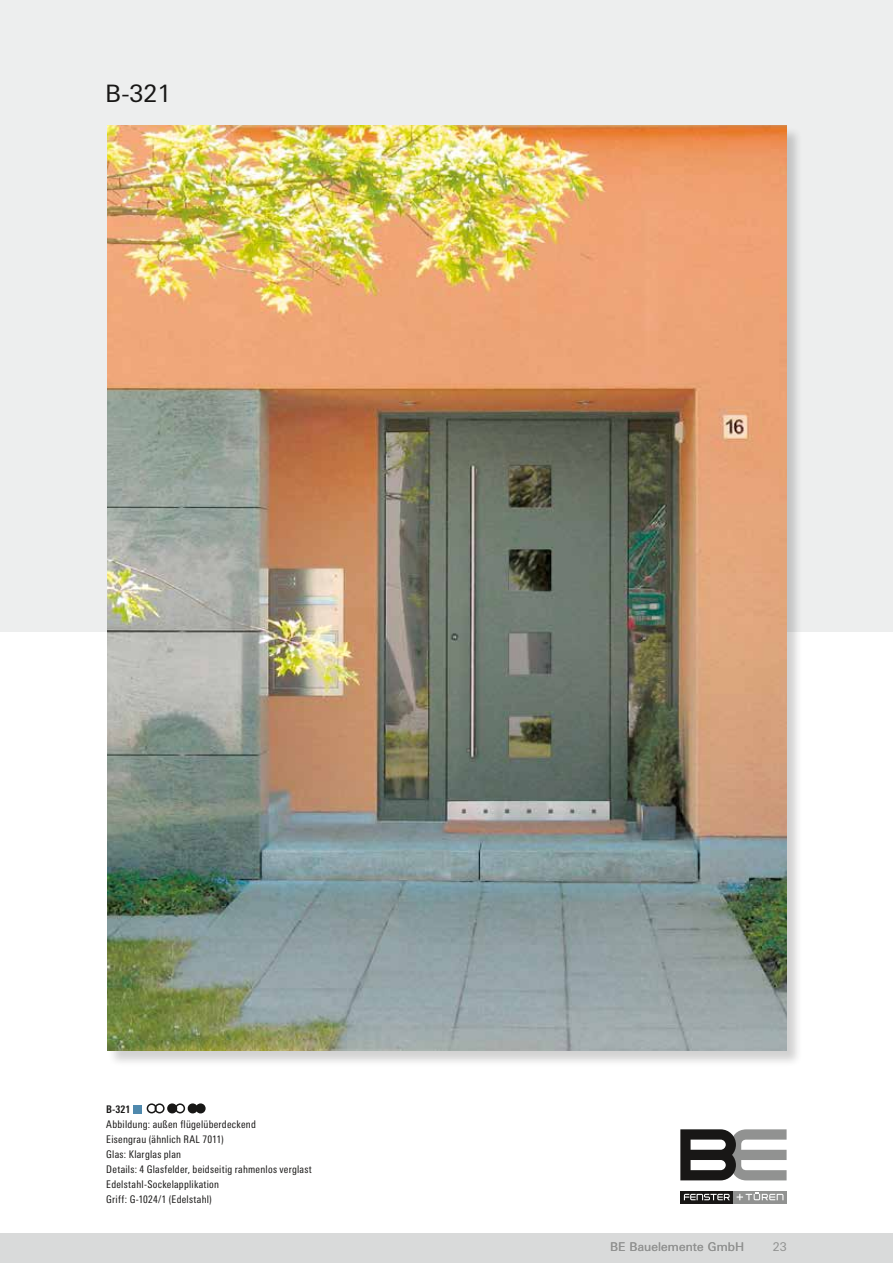
<style>
.page{position:relative;width:893px;height:1263px;background:#fff}
.page>*{position:absolute;margin:0;border:0;box-sizing:border-box;transform-origin:0 0}
.t1{font:24px "LT Univers Basic";color:#181716}
.t2{font:12px "LT Univers Basic";letter-spacing:.01em;color:#919291}
.t3{font:condensed 10.5px/15px "LT Univers";letter-spacing:.02em;color:#181716}
.t4{font:700 condensed 10.5px "LT Univers";color:#181716}
</style>
<div class="page">
<div style="left:0;top:1233px;width:893px;height:30px;background:#d9dada"></div>
<svg style="left:680px;top:1191px;width:53px;height:12px"></svg>
<div style="left:733px;top:1190px;width:54px;height:13px;background:#919291"></div>
<svg style="left:684px;top:1194px;width:46px;height:6px"></svg>
<svg style="left:737px;top:1193px;width:46px;height:7px"></svg>
<svg style="left:680px;top:1129px;width:107px;height:51px"></svg>
<div style="left:0;top:0;width:893px;height:631px;background:#edeeee"></div>
<div style="left:133px;top:1105px;width:9px;height:8px;background:#4f89ad"></div>
<div style="left:147px;top:1103px;width:10px;height:10px;border:2px solid #181716;border-radius:50%"></div>
<div style="left:155px;top:1103px;width:10px;height:10px;border:2px solid #181716;border-radius:50%"></div>
<div style="left:168px;top:1104px;width:8px;height:9px;background:#181716;border-radius:50%"></div>
<div style="left:167px;top:1103px;width:10px;height:10px;border:2px solid #181716;border-radius:50%"></div>
<div style="left:175px;top:1103px;width:10px;height:10px;border:2px solid #181716;border-radius:50%"></div>
<div style="left:188px;top:1104px;width:9px;height:9px;background:#181716;border-radius:50%"></div>
<div style="left:188px;top:1103px;width:10px;height:10px;border:2px solid #181716;border-radius:50%"></div>
<div style="left:196px;top:1104px;width:9px;height:9px;background:#181716;border-radius:50%"></div>
<div style="left:196px;top:1103px;width:10px;height:10px;border:2px solid #181716;border-radius:50%"></div>
<div style="left:108px;top:126px;width:695px;height:941px;background:#181716;opacity:.2"></div>
<img style="left:107px;top:125px;width:680px;height:925px">
<svg style="left:466px;top:749px;width:4px;height:3px"></svg>
<h1 class="t1" style="left:105px;top:80px;width:68px">B-321</h1>
<p class="t4" style="left:106px;top:1103px;width:26px">B-321</p>
<p class="t3" style="left:106px;top:1117px;width:207px">Abbildung: außen flügelüberdeckend<br>Eisengrau (ähnlich RAL 7011)<br>Glas: Klarglas plan<br>Details: 4 Glasfelder, beidseitig rahmenlos verglast Edelstahl-Sockelapplikation<br>Griff: G-1024/1 (Edelstahl)</p>
<p class="t2" style="left:610px;top:1240px;width:136px">BE Bauelemente GmbH</p>
<p class="t2" style="left:773px;top:1240px;width:16px">23</p>
</div>
